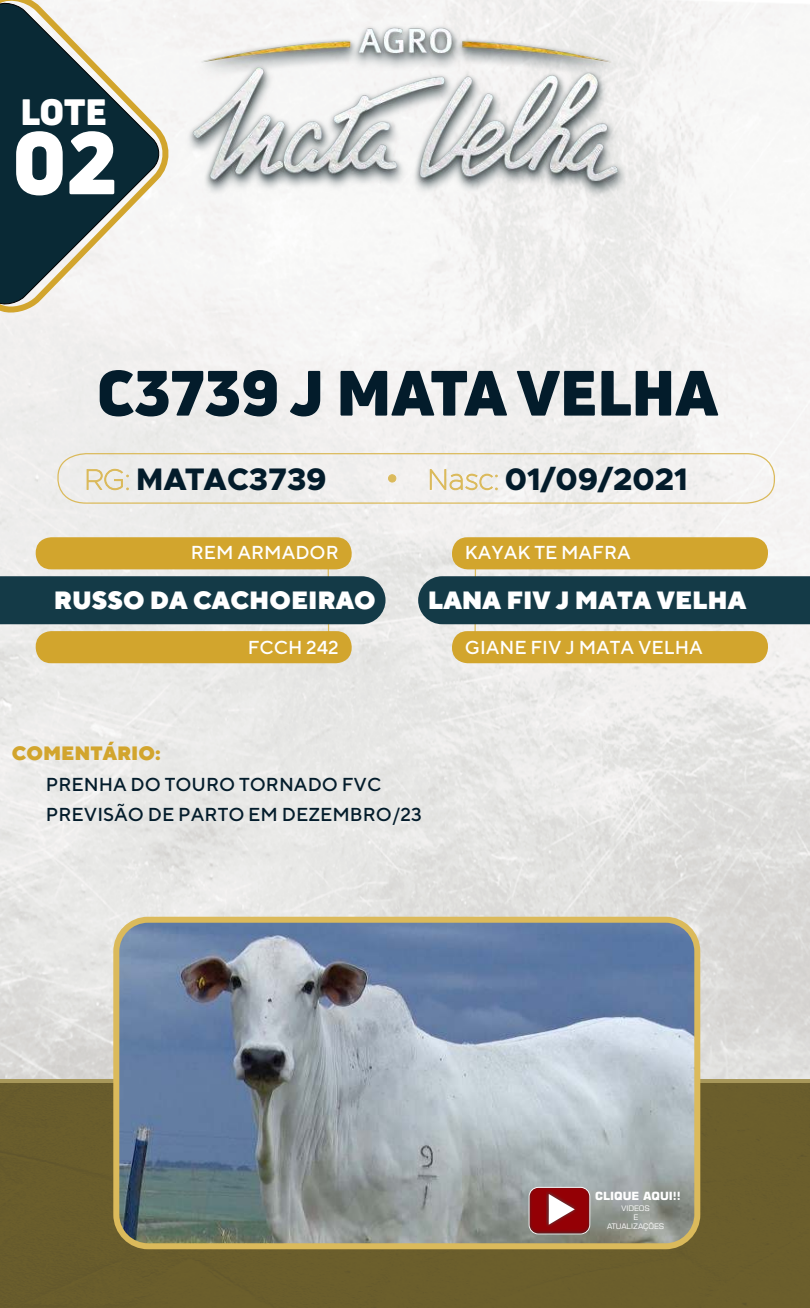
<style>
.page{position:relative;width:810px;height:1308px;background:#fff}
.page>*{position:absolute;margin:0;border:0;box-sizing:border-box;transform-origin:0 0}
.t1{font:86.5px "Uni Neue Trial Black";color:#fff}
.t2{font:62.5px "Uni Neue Trial Black";color:#031c2b}
.t3{font:35.88px "Uni Neue Trial Black";color:#fff}
.t4{font:800 31.25px "Metropolis";color:#031c2b}
.t5{font:900 25px "TT Norms";color:#fff}
.t6{font:900 19.38px "TT Norms";color:#d2a52d}
.t7{font:500 18.75px/29.8px "TT Norms";color:#031c2b}
.t8{font:500 18.75px "TT Norms";color:#fff}
.t9{font:700 11.25px "Square 721 BT";color:#fff}
.t10{font:7.62px/9.2px "Square 721 BT";color:#fff;text-align:center}
.s1{font-weight:100;font-size:28.75px;color:#dbba5b}
</style>
<div class="page">
<img style="left:0;top:0;width:809px;height:1079px">
<div style="left:36px;top:537px;width:315px;height:32px;background:#d2a52d;border-radius:16px"></div>
<div style="left:36px;top:631px;width:315px;height:32px;background:#d2a52d;border-radius:16px"></div>
<svg style="left:57px;top:452px;width:718px;height:52px"></svg>
<div style="left:388px;top:474px;width:8px;height:8px;background:#dbba5b;border:1px solid #dbba5b;border-radius:50%"></div>
<svg style="left:0;top:549px;width:385px;height:100px"></svg>
<div style="left:0;top:1083px;width:809px;height:225px;background:#6b5e2c"></div>
<img style="left:116px;top:920px;width:581px;height:326px;border-radius:32px">
<div style="left:113px;top:917px;width:587px;height:332px;border:6px solid #dbba5b;border-radius:32px"></div>
<svg style="left:528px;top:1187px;width:62px;height:47px"></svg>
<img style="left:529px;top:1188px;width:60px;height:45px;border-radius:9px">
<img style="left:546px;top:1191px;width:31px;height:36px">
<svg style="left:548px;top:1194px;width:26px;height:31px"></svg>
<div style="left:0;top:0;width:177px;height:318px;background:#f6f5f5"></div>
<svg style="left:0;top:0;width:162px;height:308px;fill:#092935"></svg>
<img style="left:185px;top:24px;width:442px;height:175px">
<div style="left:452px;top:537px;width:315px;height:32px;background:#d2a52d;border-radius:16px"></div>
<div style="left:452px;top:631px;width:315px;height:32px;background:#d2a52d;border-radius:16px"></div>
<svg style="left:418px;top:549px;width:391px;height:100px"></svg>
<h3 class="t3" style="left:20px;top:98px;width:88px">LOTE</h3>
<h1 class="t1" style="left:12px;top:129px;width:107px">02</h1>
<h2 class="t2" style="left:97px;top:369px;width:622px">C3739 J MATA VELHA</h2>
<h3 class="t4" style="left:85px;top:465px;width:243px"><span class="s1">RG:</span> MATAC3739</h3>
<h3 class="t4" style="left:427px;top:465px;width:261px"><span class="s1">Nasc:</span> 01/09/2021</h3>
<p class="t8" style="left:191px;top:541px;width:150px">REM ARMADOR</p>
<p class="t8" style="left:464px;top:541px;width:168px">KAYAK TE MAFRA</p>
<h3 class="t5" style="left:54px;top:585px;width:323px">RUSSO DA CACHOEIRAO</h3>
<h3 class="t5" style="left:428px;top:585px;width:320px">LANA FIV J MATA VELHA</h3>
<p class="t8" style="left:248px;top:636px;width:93px">FCCH 242</p>
<p class="t8" style="left:464px;top:636px;width:239px">GIANE FIV J MATA VELHA</p>
<p class="t6" style="left:12px;top:741px;width:150px">COMENTÁRIO:</p>
<p class="t7" style="left:46px;top:769px;width:377px">PRENHA DO TOURO TORNADO FVC<br>PREVISÃO DE PARTO EM DEZEMBRO/23</p>
<p class="t9" style="left:595px;top:1191px;width:87px">CLIQUE AQUI!!</p>
<p class="t10" style="left:607px;top:1204px;width:59px">VIDEOS<br>E<br>ATUALIZAÇÕES</p>
</div>
